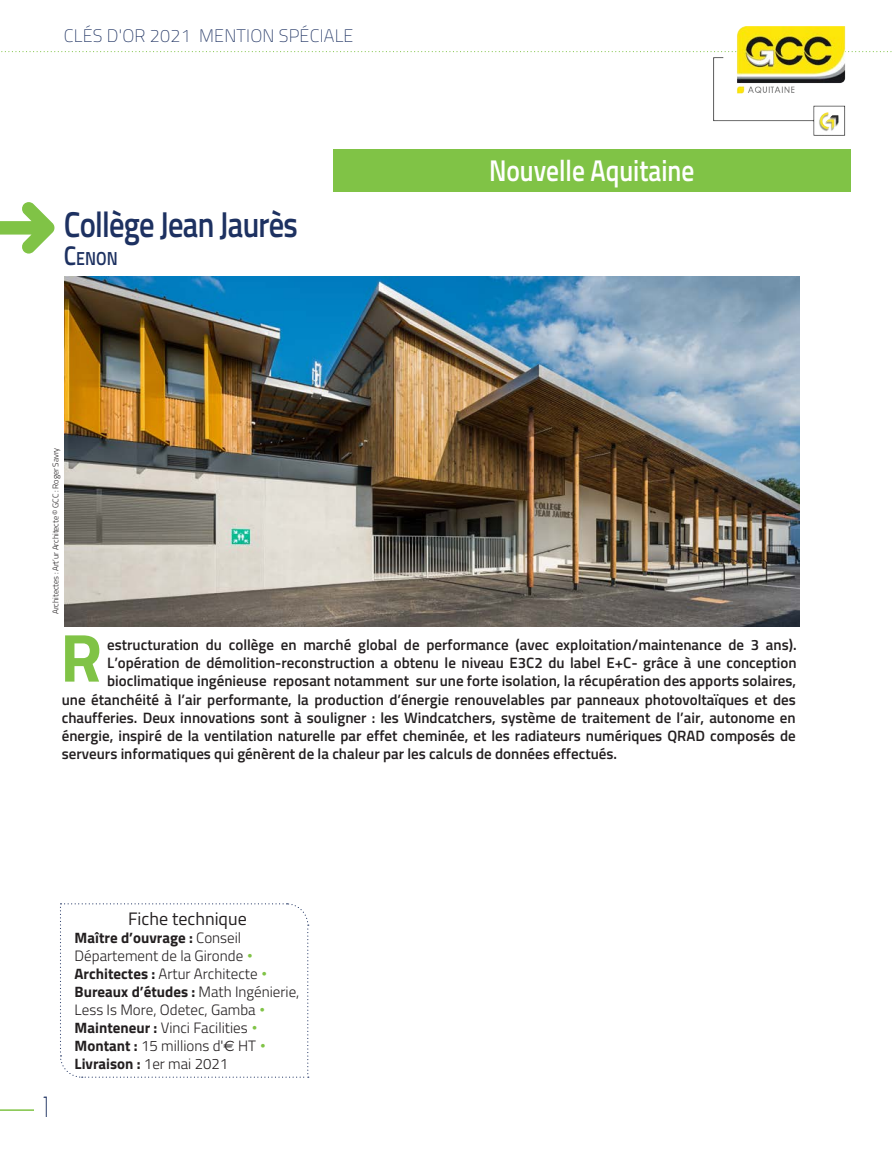
<style>
.page{position:relative;width:893px;height:1153px;background:#fff}
.page>*{position:absolute;margin:0;border:0;box-sizing:border-box;transform-origin:0 0}
.t1{font:700 67.95px "Titillium Web";color:#80c346}
.t2{font:600 36px "Titillium Web";letter-spacing:-.025em;color:#1d3161;scale:.85 1}
.t3{font:600 30px "Titillium Web";color:#fff;scale:.85 1}
.t4{font:300 27px "Futura Std";color:#1d3161;scale:.75 1}
.t5{font:600 18.9px "Titillium Web";color:#1d3161;scale:.85 1}
.t6{font:200 18px "Titillium Web";letter-spacing:.01em;color:#1d3161}
.t7{font:18px "Titillium Web";color:#231f20}
.t8{font:600 15px "Titillium Web";color:#231f20}
.t9{font:300 15px/18px "Titillium Web";color:#231f20}
.t10{font:300 8.25px "Titillium Web";letter-spacing:-.01em;color:#231f20}
.s1{font-size:27px}
.s2{font-weight:700}
.s3{font-family:"Gotham";color:#80c346}
.s4{font-family:"Euro Sans";font-weight:400}
</style>
<div class="page">
<hr style="left:0;top:1109px;width:34px;height:1px;background:#80c346">
<svg style="left:1px;top:51px;width:891px;height:1px"></svg>
<svg style="left:0;top:202px;width:54px;height:51px"></svg>
<div style="left:333px;top:149px;width:517px;height:42px;background:#80c346"></div>
<svg style="left:60px;top:903px;width:249px;height:175px"></svg>
<img style="left:713px;top:26px;width:135px;height:110px">
<img style="left:65px;top:277px;width:734px;height:349px">
<p class="t6" style="left:64px;top:22px;width:291px">CLÉS D'OR 2021 MENTION SPÉCIALE</p>
<h2 class="t2" style="left:64px;top:197px;width:277px">Collège Jean Jaurès</h2>
<p class="t5" style="left:64px;top:244px;width:65px"><span class="s1">C</span>ENON</p>
<p class="t10" style="left:50px;top:614px;width:168px;rotate:-90deg">Architectes : Art’ur Architecte © GCC : Roger Savry</p>
<h3 class="t3" style="left:489px;top:148px;width:243px">Nouvelle Aquitaine</h3>
<h1 class="t1" style="left:60px;top:605px;width:44px">R</h1>
<p class="t8" style="left:107px;top:633px;width:691px">estructuration du collège en marché global de performance (avec exploitation/maintenance de 3 ans).</p>
<p class="t8" style="left:107px;top:651px;width:691px">L’opération de démolition-reconstruction a obtenu le niveau E3C2 du label E+C- grâce à une conception</p>
<p class="t8" style="left:107px;top:669px;width:690px">bioclimatique ingénieuse reposant notamment sur une forte isolation, la récupération des apports solaires,</p>
<p class="t8" style="left:62px;top:688px;width:735px">une étanchéité à l’air performante, la production d’énergie renouvelables par panneaux photovoltaïques et des</p>
<p class="t8" style="left:62px;top:706px;width:735px">chaufferies. Deux innovations sont à souligner : les Windcatchers, système de traitement de l’air, autonome en</p>
<p class="t8" style="left:62px;top:724px;width:735px">énergie, inspiré de la ventilation naturelle par effet cheminée, et les radiateurs numériques QRAD composés de</p>
<p class="t8" style="left:62px;top:742px;width:557px">serveurs informatiques qui génèrent de la chaleur par les calculs de données effectués.</p>
<h3 class="t4" style="left:40px;top:1091px;width:18px">1</h3>
<p class="t7" style="left:128px;top:905px;width:120px">Fiche technique</p>
<p class="t9" style="left:75px;top:927px;width:226px"><span class="s2">Maître d’ouvrage :</span> Conseil<br>Département de la Gironde <span class="s3">•<br></span><span class="s2">Architectes :</span> Artur Architecte <span class="s3">•<br></span><span class="s2">Bureaux d’études :</span> Math Ingénierie,<br>Less Is More, Odetec, Gamba <span class="s3">•<br></span><span class="s2">Mainteneur :</span> Vinci Facilities <span class="s3">•<br></span><span class="s2">Montant :</span> 15 millions d'<span class="s4">e</span> HT <span class="s3">•<br></span><span class="s2">Livraison :</span> 1er mai 2021</p>
</div>
